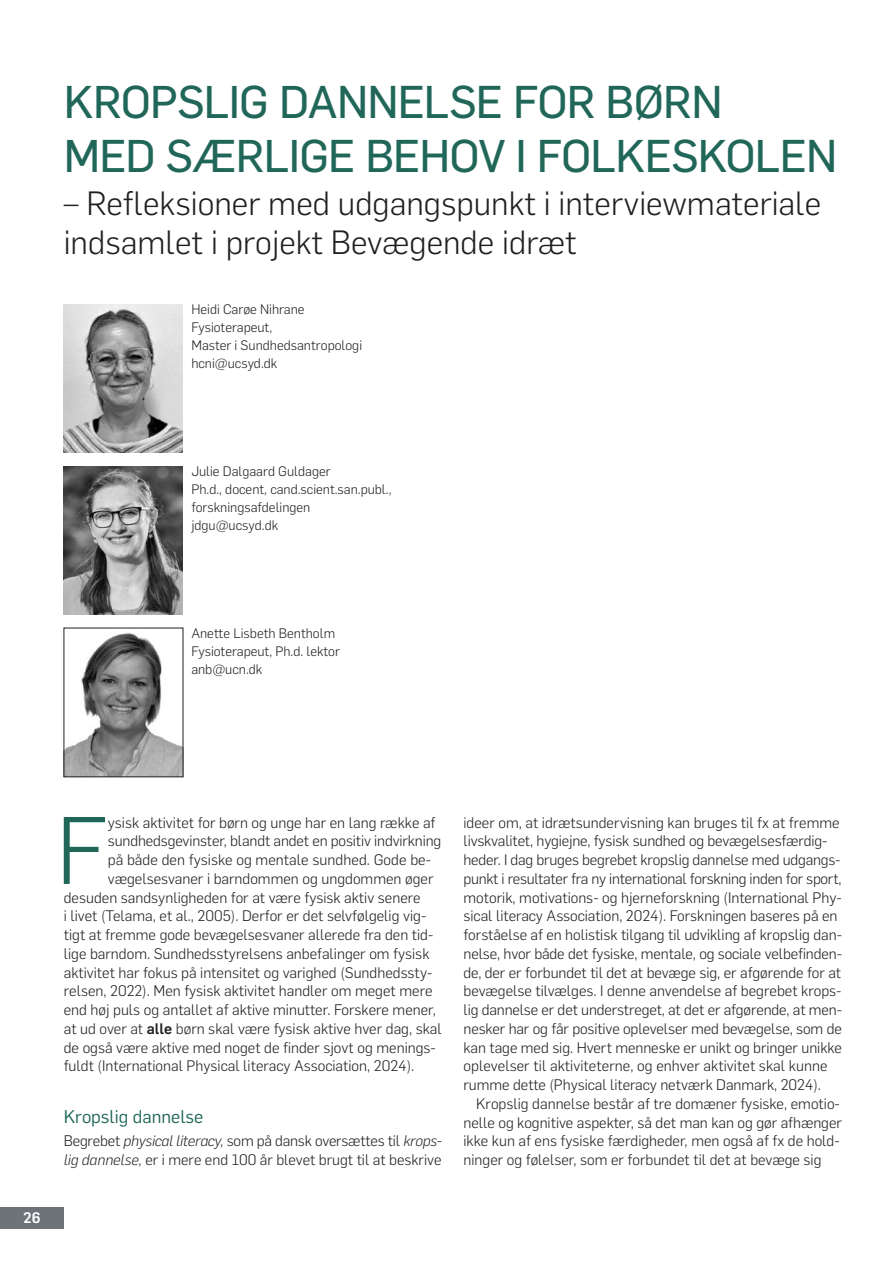
<style>
.page{position:relative;width:893px;height:1263px;background:#fff}
.page>*{position:absolute;margin:0;border:0;box-sizing:border-box;transform-origin:0 0}
.t1{font:300 93.9px "Flama";color:#216759}
.t2{font:45px/54px "Flama Basic";letter-spacing:-.02em;color:#216759}
.t3{font:300 33px/39px "Flama";color:#231f20}
.t4{font:18px "Flama";color:#216759}
.t5{font:300 15px/18.8px "Flama";color:#231f20}
.t6{font:500 15px "Flama";color:#fff}
.t7{font:300 13.5px/18px "Flama";color:#231f20}
.s1{font-weight:500}
.s2{font-style:italic}
</style>
<div class="page">
<div style="left:0;top:1208px;width:64px;height:21px;background:#6d7379"></div>
<img style="left:64px;top:304px;width:119px;height:149px">
<img style="left:64px;top:466px;width:119px;height:149px">
<img style="left:66px;top:632px;width:115px;height:143px">
<h2 class="t2" style="left:64px;top:72px;width:775px">KROPSLIG DANNELSE FOR BØRN<br>MED SÆRLIGE BEHOV I FOLKESKOLEN</h2>
<h3 class="t3" style="left:64px;top:182px;width:759px">– Refleksioner med udgangspunkt i interviewmateriale indsamlet i projekt Bevægende idræt</h3>
<p class="t7" style="left:191px;top:299px;width:172px">Heidi Carøe Nihrane<br>Fysioterapeut,<br>Master i Sundhedsantropologi hcni@ucsyd.dk</p>
<p class="t7" style="left:191px;top:461px;width:202px">Julie Dalgaard Guldager<br>Ph.d., docent, cand.scient.san.publ., forskningsafdelingen jdgu@ucsyd.dk</p>
<p class="t7" style="left:191px;top:623px;width:150px">Anette Lisbeth Bentholm<br>Fysioterapeut, Ph.d. lektor anb@ucn.dk</p>
<p class="t6" style="left:23px;top:1207px;width:19px">26</p>
<h1 class="t1" style="left:56px;top:787px;width:53px">F</h1>
<p class="t5" style="left:108px;top:812px;width:329px">ysisk aktivitet for børn og unge har en lang række af</p>
<p class="t5" style="left:108px;top:831px;width:335px">sundhedsgevinster, blandt andet en positiv indvirkning</p>
<p class="t5" style="left:108px;top:850px;width:325px">på både den fysiske og mentale sundhed. Gode be-</p>
<p class="t5" style="left:108px;top:868px;width:327px">vægelsesvaner i barndommen og ungdommen øger</p>
<p class="t5" style="left:64px;top:887px;width:358px">desuden sandsynligheden for at være fysisk aktiv senere</p>
<p class="t5" style="left:64px;top:906px;width:364px">i livet (Telama, et al., 2005). Derfor er det selvfølgelig vig-</p>
<p class="t5" style="left:64px;top:925px;width:371px">tigt at fremme gode bevægelsesvaner allerede fra den tid-</p>
<p class="t5" style="left:64px;top:943px;width:367px">lige barndom. Sundhedsstyrelsens anbefalinger om fysisk</p>
<p class="t5" style="left:64px;top:962px;width:370px">aktivitet har fokus på intensitet og varighed (Sundhedssty-</p>
<p class="t5" style="left:64px;top:981px;width:370px">relsen, 2022). Men fysisk aktivitet handler om meget mere</p>
<p class="t5" style="left:64px;top:1000px;width:374px">end høj puls og antallet af aktive minutter. Forskere mener,</p>
<p class="t5" style="left:64px;top:1018px;width:380px">at ud over at <span class="s1">alle</span> børn skal være fysisk aktive hver dag, skal</p>
<p class="t5" style="left:64px;top:1037px;width:374px">de også være aktive med noget de finder sjovt og menings-</p>
<p class="t5" style="left:64px;top:1056px;width:352px">fuldt (International Physical literacy Association, 2024).</p>
<p class="t4" style="left:64px;top:1104px;width:141px">Kropslig dannelse</p>
<p class="t5" style="left:64px;top:1131px;width:380px">Begrebet <span class="s2">physical literacy,</span> som på dansk oversættes til <span class="s2">krops&shy;lig dannelse,</span> er i mere end 100 år blevet brugt til at beskrive</p>
<p class="t5" style="left:463px;top:812px;width:380px">ideer om, at idrætsundervisning kan bruges til fx at fremme livskvalitet, hygiejne, fysisk sundhed og bevægelsesfærdig&shy;heder. I dag bruges begrebet kropslig dannelse med udgangs&shy;punkt i resultater fra ny international forskning inden for sport, motorik, motivations- og hjerneforskning (International Phy&shy;sical literacy Association, 2024). Forskningen baseres på en forståelse af en holistisk tilgang til udvikling af kropslig dan&shy;nelse, hvor både det fysiske, mentale, og sociale velbefinden&shy;de, der er forbundet til det at bevæge sig, er afgørende for at bevægelse tilvælges. I denne anvendelse af begrebet krops&shy;lig dannelse er det understreget, at det er afgørende, at men&shy;nesker har og får positive oplevelser med bevægelse, som de kan tage med sig. Hvert menneske er unikt og bringer unikke oplevelser til aktiviteterne, og enhver aktivitet skal kunne rumme dette (Physical literacy netværk Danmark, 2024).</p>
<p class="t5" style="left:463px;top:1093px;width:380px;text-indent:13px">Kropslig dannelse består af tre domæner fysiske, emotio&shy;nelle og kognitive aspekter, så det man kan og gør afhænger ikke kun af ens fysiske færdigheder, men også af fx de hold&shy;ninger og følelser, som er forbundet til det at bevæge sig</p>
</div>
